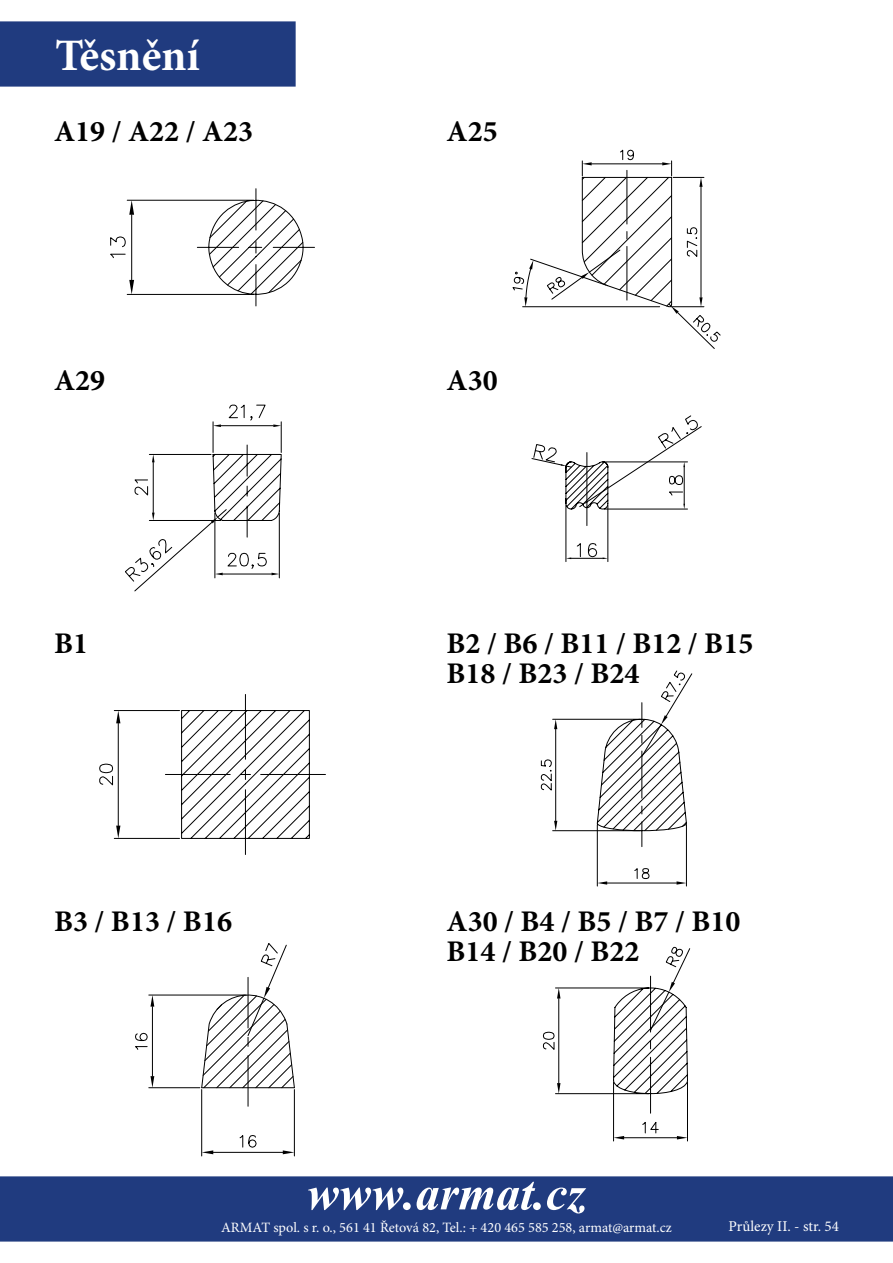
<style>
.page{position:relative;width:893px;height:1263px;background:#fff}
.page>*{position:absolute;margin:0;border:0;box-sizing:border-box;transform-origin:0 0}
.t1{font:700 60px "Vijaya";color:#fff}
.t2{font:700 45px "Minion Pro";color:#fff}
.t3{font:700 30px/30px "Minion Pro";color:#000}
.t4{font:15px "Minion Pro";color:#fff}
.t5{font:14.25px "Minion Pro";color:#fff}
</style>
<div class="page">
<div style="left:0;top:21px;width:296px;height:66px;background:#203b7f"></div>
<div style="left:0;top:1176px;width:893px;height:65px;background:#203b7f"></div>
<svg style="left:110px;top:188px;width:205px;height:119px"></svg>
<svg style="left:512px;top:149px;width:209px;height:200px"></svg>
<svg style="left:125px;top:404px;width:157px;height:188px"></svg>
<svg style="left:531px;top:415px;width:171px;height:147px"></svg>
<hr style="left:587px;top:452px;width:1px;height:74px;background:#000">
<svg style="left:99px;top:694px;width:227px;height:161px"></svg>
<svg style="left:541px;top:670px;width:151px;height:216px"></svg>
<svg style="left:135px;top:943px;width:160px;height:213px"></svg>
<svg style="left:543px;top:947px;width:147px;height:194px"></svg>
<h2 class="t2" style="left:55px;top:24px;width:146px">Těsnění</h2>
<p class="t3" style="left:54px;top:116px;width:201px">A19 / A22 / A23</p>
<p class="t3" style="left:446px;top:116px;width:53px">A25</p>
<p class="t3" style="left:54px;top:365px;width:53px">A29</p>
<p class="t3" style="left:446px;top:365px;width:53px">A30</p>
<p class="t3" style="left:54px;top:628px;width:36px">B1</p>
<p class="t3" style="left:446px;top:628px;width:308px">B2 / B6 / B11 / B12 / B15<br>B18 / B23 / B24</p>
<p class="t3" style="left:54px;top:906px;width:179px">B3 / B13 / B16</p>
<p class="t3" style="left:446px;top:906px;width:295px">A30 / B4 / B5 / B7 / B10<br>B14 / B20 / B22</p>
<h1 class="t1" style="left:307px;top:1146px;width:280px">www.armat.cz</h1>
<p class="t5" style="left:221px;top:1217px;width:452px">ARMAT spol. s r. o., 561 41 Řetová 82, Tel.: + 420 465 585 258, armat@armat.cz</p>
<p class="t4" style="left:728px;top:1216px;width:112px">Průlezy II. - str. 54</p>
</div>
